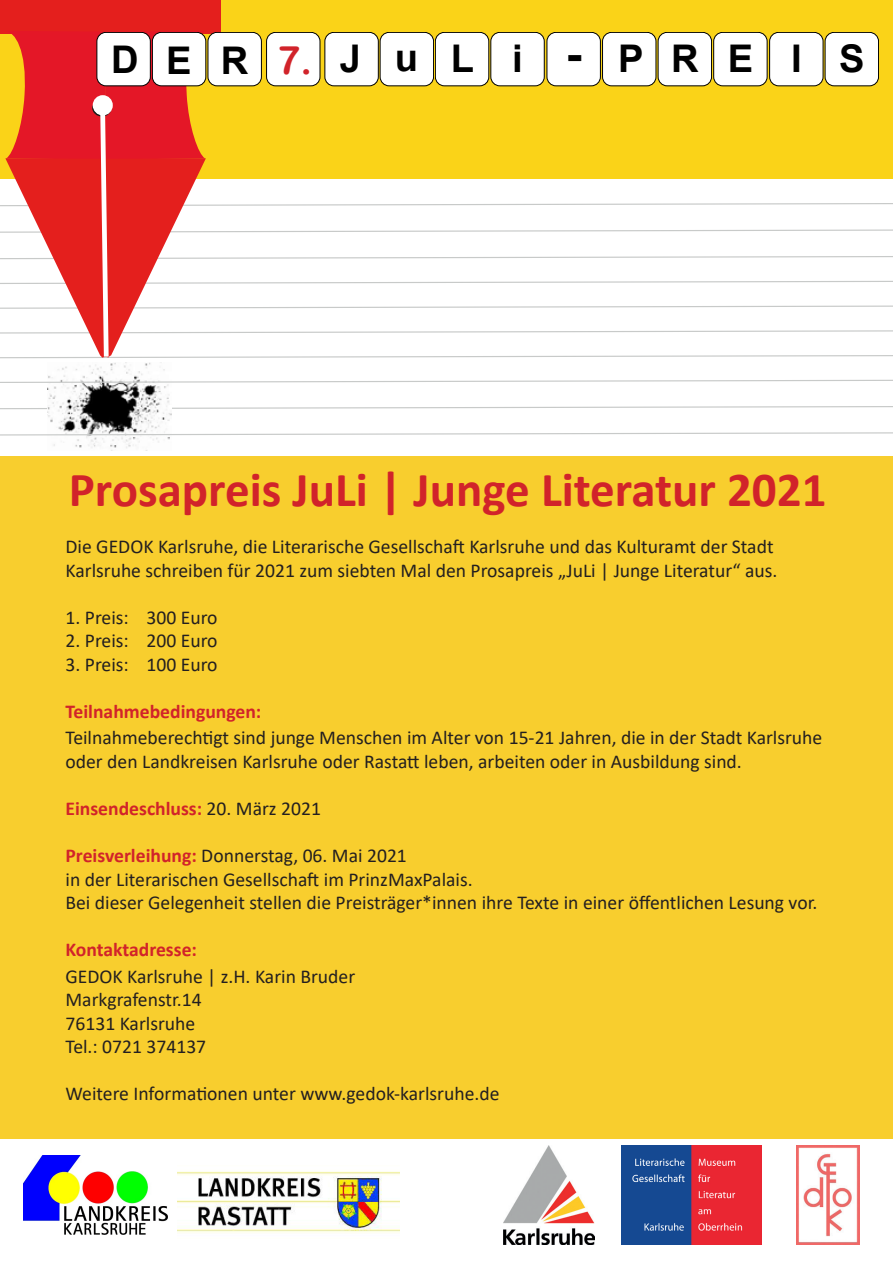
<style>
.page{position:relative;width:893px;height:1263px;background:#fff}
.page>*{position:absolute;margin:0;border:0;box-sizing:border-box;transform-origin:0 0}
.t1{font:700 49.05px "Calibri";color:#d1232a}
.t2{font:39.3px "Arial Rounded MT Bold";color:#d1232a}
.t3{font:700 38.1px "Arial";letter-spacing:.77em;color:#000}
.t4{font:19.65px/23.5px "Calibri";color:#231f20}
.t5{font:700 19.65px "Calibri";color:#d1232a}
.s1{color:#cd171a}
.s2{font-size:47.7px}
.s3{font-weight:700;color:#d1232a}
.s4{font-weight:400;color:#231f20}
</style>
<div class="page">
<div style="left:0;top:452px;width:893px;height:687px;background:#f8ce2e"></div>
<div style="left:0;top:0;width:893px;height:456px;background:#fff"></div>
<div style="left:0;top:0;width:893px;height:179px;background:#fad318"></div>
<svg style="left:0;top:406px;width:893px;height:4px"></svg>
<img style="left:47px;top:362px;width:125px;height:86px">
<svg style="left:0;top:379px;width:893px;height:5px"></svg>
<svg style="left:0;top:432px;width:893px;height:4px"></svg>
<div style="left:0;top:0;width:106px;height:34px;background:#e41f1d"></div>
<div style="left:105px;top:0;width:116px;height:34px;background:#e41f1d"></div>
<svg style="left:0;top:32px;width:893px;height:327px"></svg>
<div style="left:95px;top:98px;width:15px;height:15px;background:#fff;border-radius:50%"></div>
<div style="left:93px;top:95px;width:20px;height:20px;border:5px solid #fff;border-radius:50%"></div>
<div style="left:277px;top:41px;width:40px;height:37px;background:#fff"></div>
<img style="left:796px;top:1145px;width:64px;height:99px">
<img style="left:621px;top:1145px;width:141px;height:99px">
<img style="left:23px;top:1156px;width:145px;height:78px">
<img style="left:178px;top:1171px;width:221px;height:62px">
<img style="left:504px;top:1145px;width:91px;height:99px">
<p class="t3" style="left:111px;top:32px;width:755px">DER<span class="s1">6.</span>JuL i <span class="s2">-</span> PRE I S</p>
<p class="t2" style="left:277px;top:37px;width:37px">7.</p>
<p class="t1" style="left:69px;top:455px;width:759px">Prosapreis JuLi | Junge Literatur 2021</p>
<p class="t4" style="left:66px;top:534px;width:713px">Die GEDOK Karlsruhe, die Literarische Gesellschaft Karlsruhe und das Kulturamt der Stadt<br>Karlsruhe schreiben für 2021 zum siebten Mal den Prosapreis „JuLi | Junge Literatur“ aus.</p>
<p class="t4" style="left:66px;top:605px;width:154px">1. Preis: 300 Euro</p>
<p class="t4" style="left:66px;top:629px;width:154px">2. Preis: 200 Euro</p>
<p class="t4" style="left:66px;top:652px;width:154px">3. Preis: 100 Euro</p>
<p class="t4" style="left:66px;top:698px;width:758px;line-height:26.2px"><span class="s3">Teilnahmebedingungen:<br></span>Teilnahmeberechtigt sind junge Menschen im Alter von 15-21 Jahren, die in der Stadt Karlsruhe</p>
<p class="t4" style="left:66px;top:749px;width:678px">oder den Landkreisen Karlsruhe oder Rastatt leben, arbeiten oder in Ausbildung sind.</p>
<p class="t5" style="left:66px;top:795px;width:257px">Einsendeschluss: <span class="s4">20. März 2021</span></p>
<p class="t4" style="left:66px;top:843px;width:753px"><span class="s3">Preisverleihung:</span> Donnerstag, 06. Mai 2021<br>in der Literarischen Gesellschaft im PrinzMaxPalais.<br>Bei dieser Gelegenheit stellen die Preisträger*innen ihre Texte in einer öffentlichen Lesung vor.</p>
<p class="t4" style="left:66px;top:936px;width:291px;line-height:26.2px"><span class="s3">Kontaktadresse:<br></span>GEDOK Karlsruhe | z.H. Karin Bruder</p>
<p class="t4" style="left:66px;top:987px;width:142px">Markgrafenstr.14<br>76131 Karlsruhe<br>Tel.: 0721 374137</p>
<p class="t4" style="left:66px;top:1082px;width:436px">Weitere Informationen unter www.gedok-karlsruhe.de</p>
</div>
